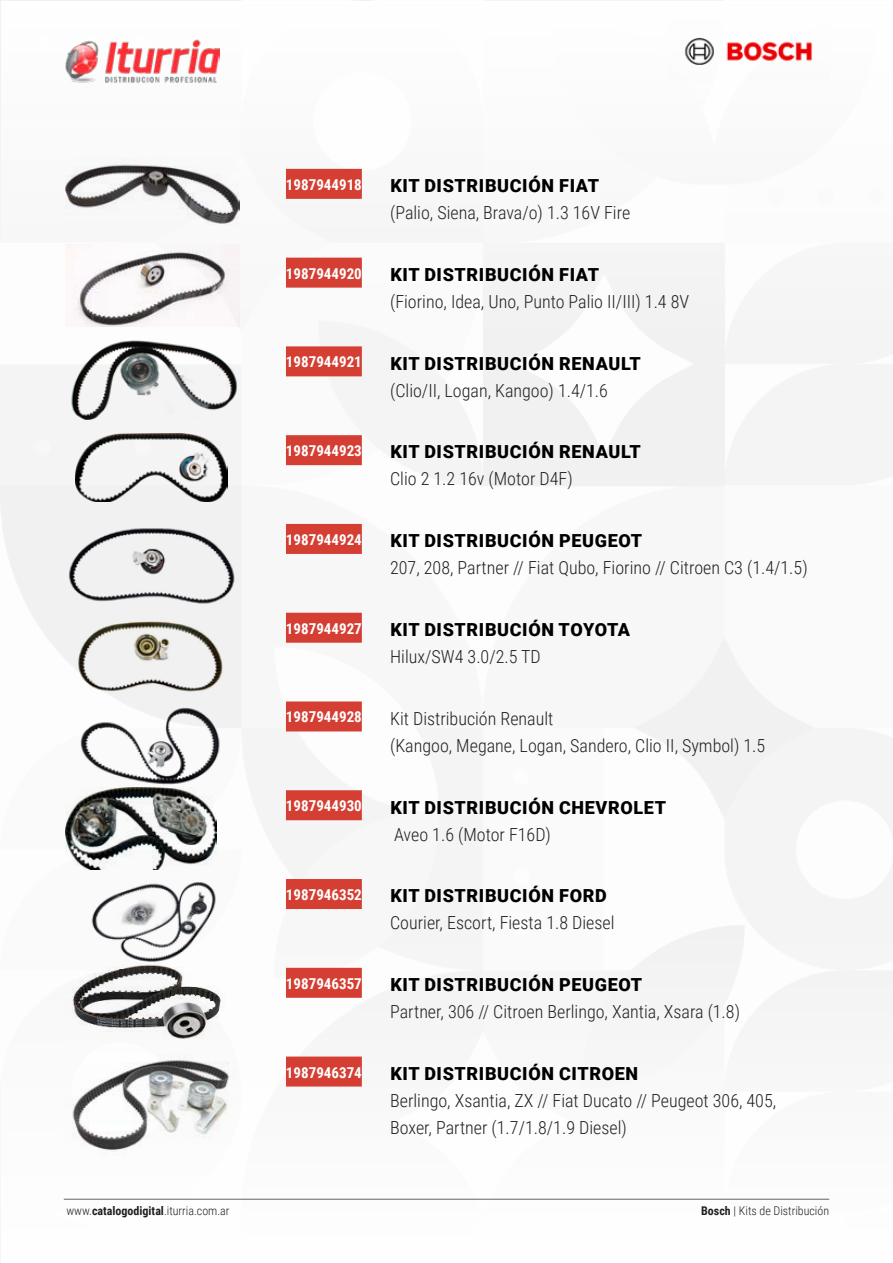
<style>
.page{position:relative;width:893px;height:1263px;background:#fff}
.page>*{position:absolute;margin:0;border:0;box-sizing:border-box;transform-origin:0 0}
.t1{font:300 18px/27px "Roboto Condensed";color:#231f20}
.t2{font:900 18px "Roboto";letter-spacing:.035em;color:#000}
.t3{font:700 15px "Roboto Condensed";color:#fff}
.t4{font:300 12px "Roboto Condensed";color:#231f20}
.s1{font-weight:700}
</style>
<div class="page">
<img style="left:0;top:0;width:893px;height:1263px">
<div style="left:1px;top:915px;width:891px;height:348px;background:#fff"></div>
<div style="left:1px;top:1px;width:891px;height:348px;background:#fff"></div>
<hr style="left:64px;top:1199px;width:765px;height:1px;background:#636366">
<img style="left:684px;top:37px;width:129px;height:28px">
<img style="left:65px;top:39px;width:155px;height:44px">
<div style="left:286px;top:169px;width:76px;height:30px;background:#d53f33"></div>
<div style="left:286px;top:258px;width:76px;height:30px;background:#d53f33"></div>
<div style="left:286px;top:346px;width:76px;height:30px;background:#d53f33"></div>
<div style="left:286px;top:435px;width:76px;height:30px;background:#d53f33"></div>
<div style="left:286px;top:524px;width:76px;height:30px;background:#d53f33"></div>
<div style="left:286px;top:613px;width:76px;height:30px;background:#d53f33"></div>
<div style="left:286px;top:701px;width:76px;height:30px;background:#d53f33"></div>
<div style="left:286px;top:790px;width:76px;height:30px;background:#d53f33"></div>
<div style="left:286px;top:879px;width:76px;height:30px;background:#d53f33"></div>
<div style="left:286px;top:968px;width:76px;height:30px;background:#d53f33"></div>
<div style="left:286px;top:1056px;width:76px;height:30px;background:#d53f33"></div>
<img style="left:66px;top:163px;width:173px;height:61px">
<img style="left:66px;top:244px;width:173px;height:82px">
<img style="left:66px;top:340px;width:173px;height:79px">
<img style="left:75px;top:434px;width:152px;height:67px">
<img style="left:65px;top:523px;width:173px;height:81px">
<img style="left:76px;top:612px;width:149px;height:82px">
<img style="left:66px;top:706px;width:173px;height:81px">
<img style="left:66px;top:787px;width:151px;height:82px">
<img style="left:81px;top:880px;width:143px;height:82px">
<img style="left:72px;top:962px;width:153px;height:77px">
<img style="left:72px;top:1056px;width:162px;height:96px">
<p class="t3" style="left:286px;top:174px;width:77px">1987944918</p>
<p class="t2" style="left:390px;top:173px;width:210px">KIT DISTRIBUCIÓN FIAT</p>
<p class="t1" style="left:390px;top:199px;width:242px">(Palio, Siena, Brava/o) 1.3 16V Fire</p>
<p class="t3" style="left:286px;top:263px;width:77px">1987944920</p>
<p class="t2" style="left:390px;top:262px;width:210px">KIT DISTRIBUCIÓN FIAT</p>
<p class="t1" style="left:390px;top:287px;width:301px">(Fiorino, Idea, Uno, Punto Palio II/III) 1.4 8V</p>
<p class="t3" style="left:286px;top:352px;width:77px">1987944921</p>
<p class="t2" style="left:390px;top:351px;width:252px">KIT DISTRIBUCIÓN RENAULT</p>
<p class="t1" style="left:390px;top:376px;width:219px">(Clio/II, Logan, Kangoo) 1.4/1.6</p>
<p class="t3" style="left:286px;top:440px;width:77px">1987944923</p>
<p class="t2" style="left:390px;top:439px;width:252px">KIT DISTRIBUCIÓN RENAULT</p>
<p class="t1" style="left:390px;top:465px;width:184px">Clio 2 1.2 16v (Motor D4F)</p>
<p class="t3" style="left:286px;top:529px;width:77px">1987944924</p>
<p class="t2" style="left:390px;top:528px;width:253px">KIT DISTRIBUCIÓN PEUGEOT</p>
<p class="t1" style="left:390px;top:554px;width:419px">207, 208, Partner // Fiat Qubo, Fiorino // Citroen C3 (1.4/1.5)</p>
<p class="t3" style="left:286px;top:618px;width:77px">1987944927</p>
<p class="t2" style="left:390px;top:617px;width:241px">KIT DISTRIBUCIÓN TOYOTA</p>
<p class="t1" style="left:390px;top:642px;width:152px">Hilux/SW4 3.0/2.5 TD</p>
<p class="t3" style="left:286px;top:707px;width:77px">1987944928</p>
<p class="t1" style="left:390px;top:704px;width:165px">Kit Distribución Renault</p>
<p class="t1" style="left:390px;top:731px;width:377px">(Kangoo, Megane, Logan, Sandero, Clio II, Symbol) 1.5</p>
<p class="t3" style="left:286px;top:795px;width:77px">1987944930</p>
<p class="t2" style="left:390px;top:794px;width:277px">KIT DISTRIBUCIÓN CHEVROLET</p>
<p class="t1" style="left:394px;top:820px;width:158px">Aveo 1.6 (Motor F16D)</p>
<p class="t3" style="left:286px;top:884px;width:77px">1987946352</p>
<p class="t2" style="left:390px;top:883px;width:218px">KIT DISTRIBUCIÓN FORD</p>
<p class="t1" style="left:390px;top:909px;width:226px">Courier, Escort, Fiesta 1.8 Diesel</p>
<p class="t3" style="left:286px;top:973px;width:77px">1987946357</p>
<p class="t2" style="left:390px;top:972px;width:253px">KIT DISTRIBUCIÓN PEUGEOT</p>
<p class="t1" style="left:390px;top:997px;width:351px">Partner, 306 // Citroen Berlingo, Xantia, Xsara (1.8)</p>
<p class="t3" style="left:286px;top:1062px;width:77px">1987946374</p>
<p class="t2" style="left:390px;top:1061px;width:249px">KIT DISTRIBUCIÓN CITROEN</p>
<p class="t1" style="left:390px;top:1086px;width:388px">Berlingo, Xsantia, ZX // Fiat Ducato // Peugeot 306, 405,<br>Boxer, Partner (1.7/1.8/1.9 Diesel)</p>
<p class="t4" style="left:66px;top:1202px;width:165px">www.<span class="s1">catalogodigital</span>.iturria.com.ar</p>
<p class="t4" style="left:701px;top:1202px;width:129px"><span class="s1">Bosch</span> | Kits de Distribución</p>
</div>
